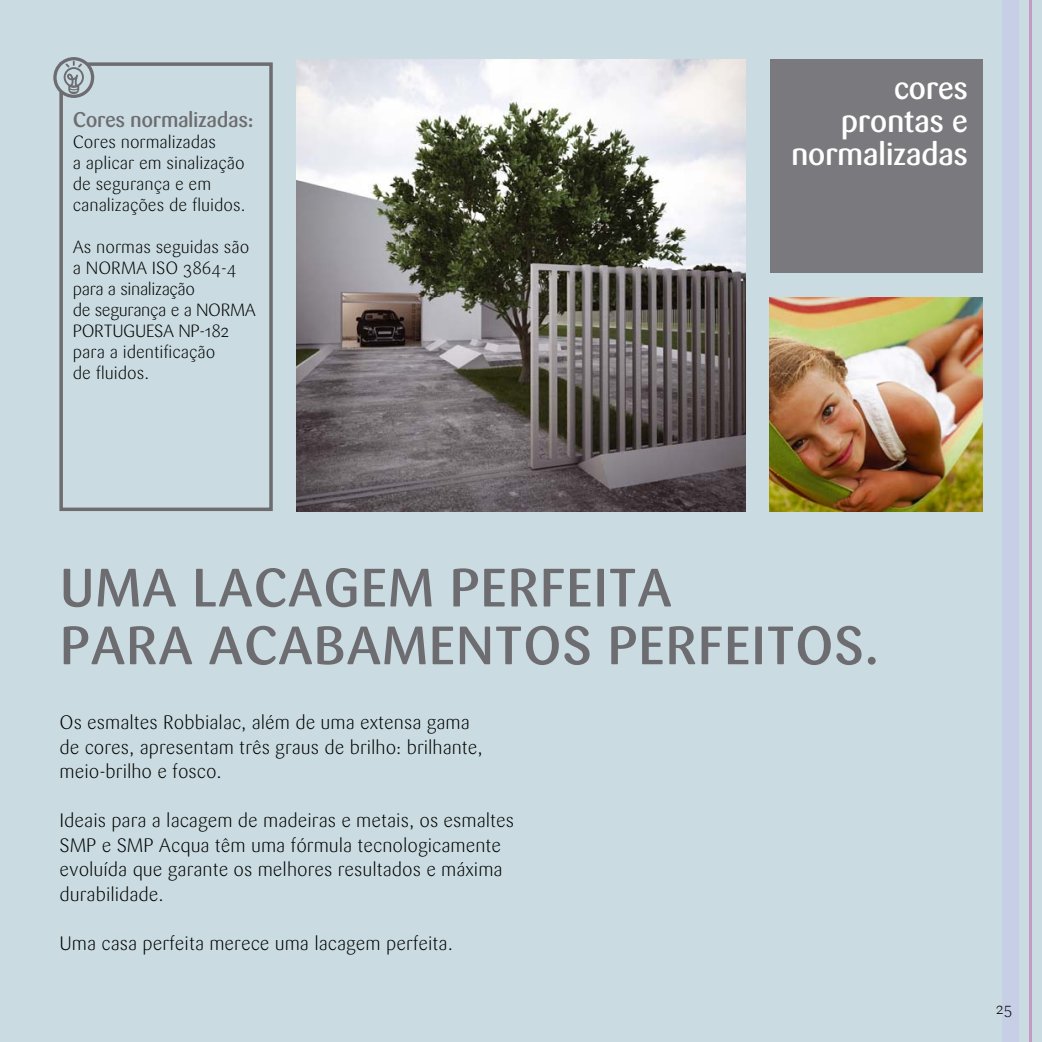
<style>
.page{position:relative;width:1042px;height:1042px;background:#cadce1}
.page>*{position:absolute;margin:0;border:0;box-sizing:border-box;transform-origin:0 0}
.t1{font:500 53.38px/57.8px "Sari Pro";letter-spacing:.01em;color:#6d6c71}
.t2{font:500 31.5px/33.2px "Sari Pro";letter-spacing:-.02em;color:#fff;text-align:right}
.t3{font:500 21px "Sari Pro";letter-spacing:-.02em;color:#6d6c71}
.t4{font:300 19.25px/24.5px "Sari Pro";color:#000}
.t5{font:300 17.5px/21px "Sari Pro";color:#000}
.t6{font:300 15.75px "Sari Pro";color:#000}
</style>
<div class="page">
<div style="left:1002px;top:0;width:16px;height:1042px;background:#c6cfe6"></div>
<hr style="left:1029px;top:0;width:3px;height:1042px;background:#c49ac6">
<div style="left:59px;top:62px;width:214px;height:449px;border:4px solid #6d6c71"></div>
<svg style="left:53px;top:57px;width:41px;height:41px"></svg>
<div style="left:770px;top:60px;width:213px;height:213px;background:#7a797d"></div>
<img style="left:769px;top:298px;width:213px;height:213px">
<img style="left:296px;top:60px;width:450px;height:451px">
<p class="t3" style="left:73px;top:106px;width:182px">Cores normalizadas:</p>
<p class="t5" style="left:73px;top:131px;width:174px">Cores normalizadas<br>a aplicar em sinalização de segurança e em canalizações de fluidos.</p>
<p class="t5" style="left:73px;top:236px;width:185px">As normas seguidas são a NORMA ISO 3864-4 para a sinalização<br>de segurança e a NORMA<br>PORTUGUESA NP-182 para a identificação<br>de fluidos.</p>
<h2 class="t2" style="left:791px;top:71px;width:178px">cores prontas e normalizadas</h2>
<h1 class="t1" style="left:60px;top:559px;width:821px">UMA LACAGEM PERFEITA<br>PARA ACABAMENTOS PERFEITOS.</h1>
<p class="t4" style="left:60px;top:710px;width:425px">Os esmaltes Robbialac, além de uma extensa gama de cores, apresentam três graus de brilho: brilhante, meio-brilho e fosco.</p>
<p class="t4" style="left:60px;top:808px;width:456px">Ideais para a lacagem de madeiras e metais, os esmaltes SMP e SMP Acqua têm uma fórmula tecnologicamente evoluída que garante os melhores resultados e máxima durabilidade.</p>
<p class="t4" style="left:60px;top:931px;width:395px">Uma casa perfeita merece uma lacagem perfeita.</p>
<p class="t6" style="left:996px;top:998px;width:18px">25</p>
</div>
